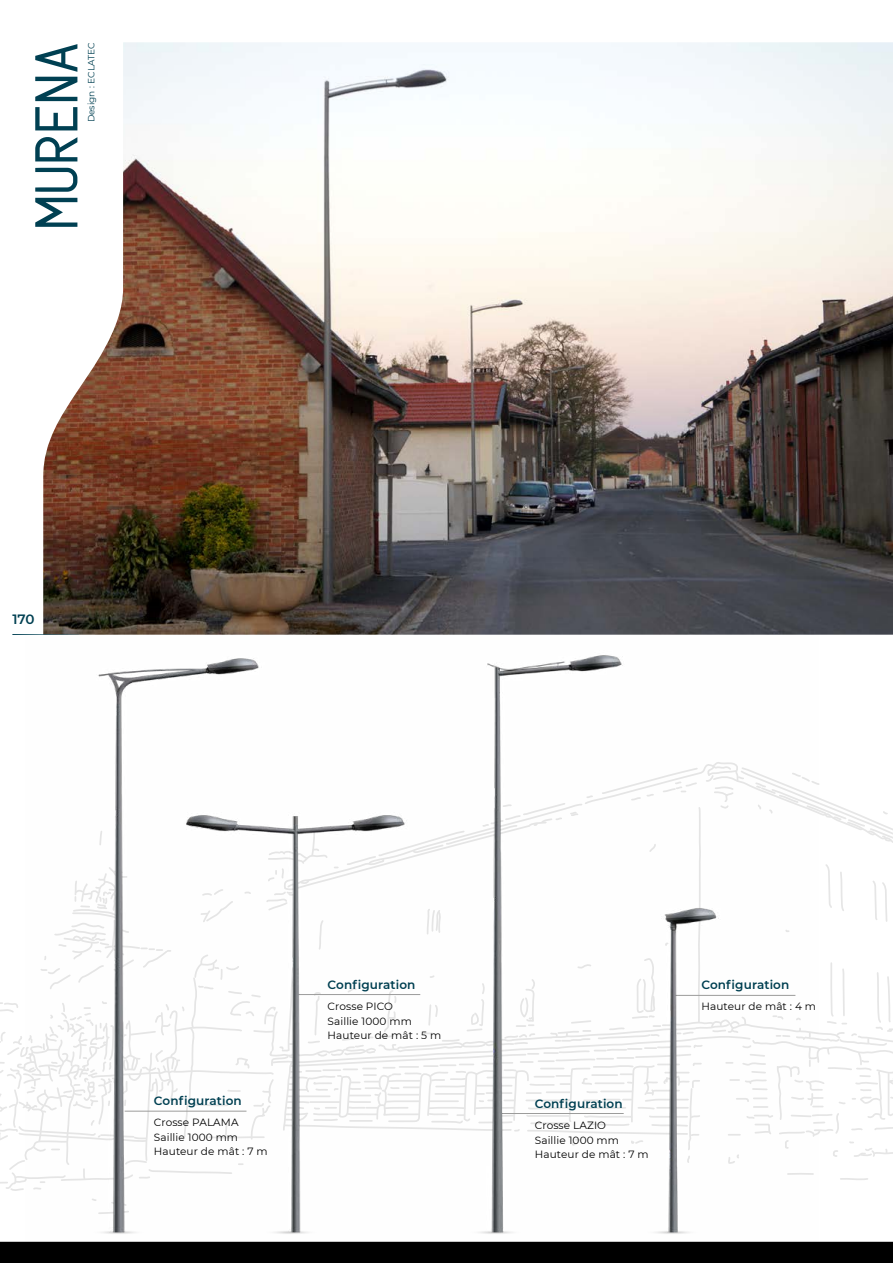
<style>
.page{position:relative;width:893px;height:1263px;background:#fff}
.page>*{position:absolute;margin:0;border:0;box-sizing:border-box;transform-origin:0 0}
.t1{font:60px "Anson";color:#004052}
.t2{font:600 13.5px "Montserrat";color:#004052}
.t3{font:600 12px "Montserrat";letter-spacing:.01em;color:#004052}
.t4{font:10.5px/14.2px "Montserrat";letter-spacing:.01em;color:#000}
.t5{font:9px "Montserrat";color:#004052}
</style>
<div class="page">
<img style="left:43px;top:42px;width:850px;height:593px">
<img style="left:79px;top:634px;width:740px;height:126px">
<svg style="left:0;top:760px;width:893px;height:438px"></svg>
<svg style="left:0;top:1198px;width:893px;height:65px"></svg>
<hr style="left:13px;top:634px;width:66px;height:1px;background:#004052">
<h1 class="t1" style="left:23px;top:230px;width:190px;rotate:-90deg">MURENA</h1>
<p class="t5" style="left:85px;top:122px;width:82px;rotate:-90deg">Design : ECLATEC</p>
<p class="t2" style="left:13px;top:609px;width:24px">170</p>
<p class="t3" style="left:154px;top:1092px;width:89px">Configuration</p>
<p class="t4" style="left:154px;top:1115px;width:115px">Crosse PALAMA<br>Saillie 1000 mm<br>Hauteur de mât : 7 m</p>
<p class="t3" style="left:328px;top:976px;width:89px">Configuration</p>
<p class="t4" style="left:328px;top:999px;width:115px">Crosse PICO<br>Saillie 1000 mm<br>Hauteur de mât : 5 m</p>
<p class="t3" style="left:535px;top:1095px;width:89px">Configuration</p>
<p class="t4" style="left:535px;top:1118px;width:115px">Crosse LAZIO<br>Saillie 1000 mm<br>Hauteur de mât : 7 m</p>
<p class="t3" style="left:701px;top:976px;width:89px">Configuration</p>
<p class="t4" style="left:701px;top:999px;width:116px">Hauteur de mât : 4 m</p>
</div>
